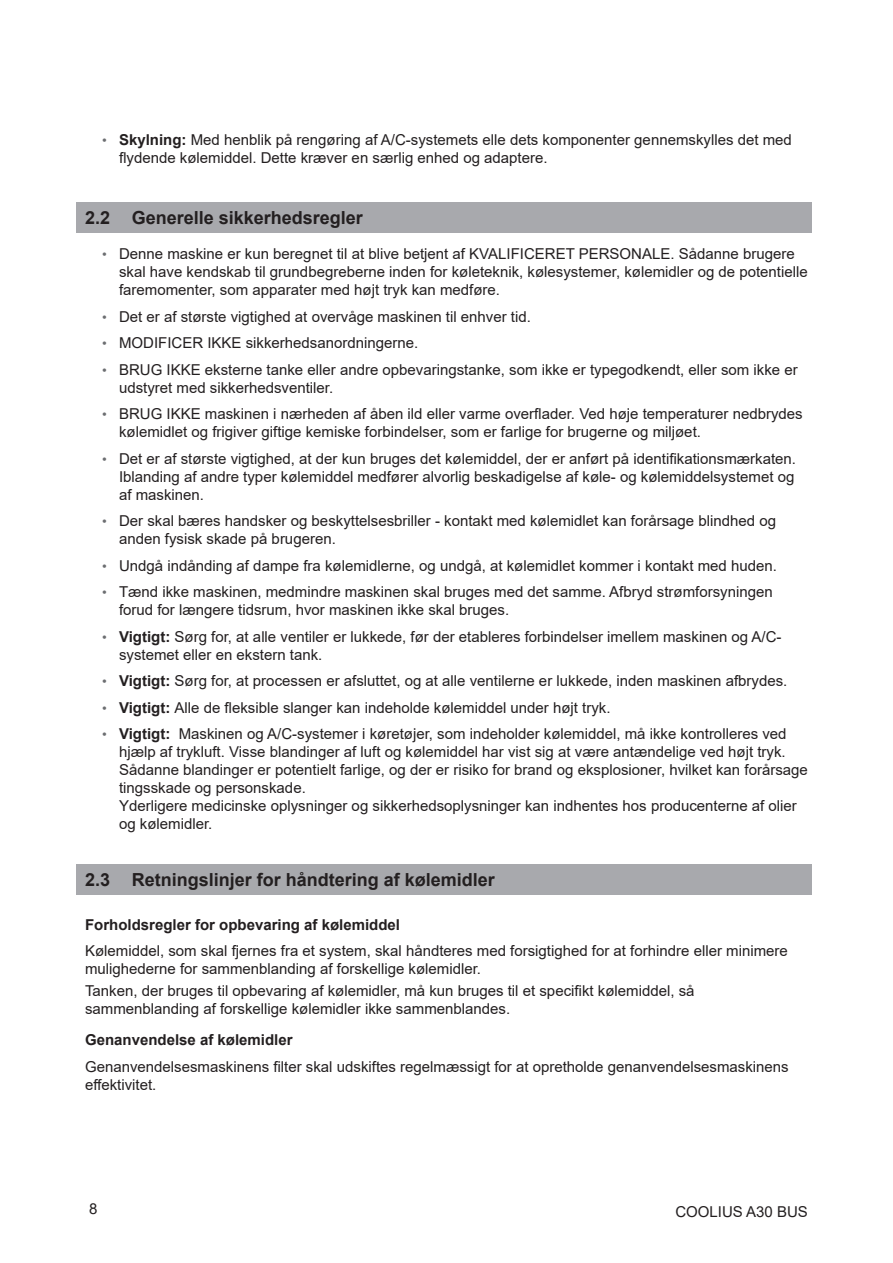
<style>
.page{position:relative;width:893px;height:1263px;background:#fff}
.page>*{position:absolute;margin:0;border:0;box-sizing:border-box;transform-origin:0 0}
.t1{font:700 18px "Arial";color:#231f20}
.t2{font:15px/18px "Arial";color:#231f20}
.t3{font:700 15px "Arial";color:#231f20}
.s1{font-size:13.5px;color:#6c6e71}
.s2{font-weight:700}
</style>
<div class="page">
<div style="left:77px;top:203px;width:735px;height:30px;background:#a8a9ad"></div>
<div style="left:77px;top:864px;width:735px;height:30px;background:#a8a9ad"></div>
<p class="t2" style="left:119px;top:131px;width:674px;text-indent:-17px"><span class="s1">•</span> <span class="s2">Skylning:</span> Med henblik på rengøring af A/C-systemets elle dets komponenter gennemskylles det med flydende kølemiddel. Dette kræver en særlig enhed og adaptere.</p>
<p class="t1" style="left:85px;top:205px;width:279px">2.2 Generelle sikkerhedsregler</p>
<p class="t2" style="left:119px;top:245px;width:690px;text-indent:-17px"><span class="s1">•</span> Denne maskine er kun beregnet til at blive betjent af KVALIFICERET PERSONALE. Sådanne brugere skal have kendskab til grundbegreberne inden for køleteknik, kølesystemer, kølemidler og de potentielle faremomenter, som apparater med højt tryk kan medføre.</p>
<p class="t2" style="left:102px;top:307px;width:430px"><span class="s1">•</span> Det er af største vigtighed at overvåge maskinen til enhver tid.</p>
<p class="t2" style="left:102px;top:334px;width:318px"><span class="s1">•</span> MODIFICER IKKE sikkerhedsanordningerne.</p>
<p class="t2" style="left:119px;top:360px;width:680px;text-indent:-17px"><span class="s1">•</span> BRUG IKKE eksterne tanke eller andre opbevaringstanke, som ikke er typegodkendt, eller som ikke er udstyret med sikkerhedsventiler.</p>
<p class="t2" style="left:119px;top:405px;width:685px;text-indent:-17px"><span class="s1">•</span> BRUG IKKE maskinen i nærheden af åben ild eller varme overflader. Ved høje temperaturer nedbrydes kølemidlet og frigiver giftige kemiske forbindelser, som er farlige for brugerne og miljøet.</p>
<p class="t2" style="left:119px;top:449px;width:678px;text-align:justify;text-indent:-17px"><span class="s1">•</span> Det er af største vigtighed, at der kun bruges det kølemiddel, der er anført på identifikationsmærkaten.<br>Iblanding af andre typer kølemiddel medfører alvorlig beskadigelse af køle- og kølemiddelsystemet og af maskinen.</p>
<p class="t2" style="left:119px;top:512px;width:658px;text-indent:-17px"><span class="s1">•</span> Der skal bæres handsker og beskyttelsesbriller - kontakt med kølemidlet kan forårsage blindhed og anden fysisk skade på brugeren.</p>
<p class="t2" style="left:102px;top:556px;width:676px"><span class="s1">•</span> Undgå indånding af dampe fra kølemidlerne, og undgå, at kølemidlet kommer i kontakt med huden.</p>
<p class="t2" style="left:119px;top:583px;width:655px;text-indent:-17px"><span class="s1">•</span> Tænd ikke maskinen, medmindre maskinen skal bruges med det samme. Afbryd strømforsyningen forud for længere tidsrum, hvor maskinen ikke skal bruges.</p>
<p class="t2" style="left:119px;top:627px;width:664px;text-indent:-17px"><span class="s1">•</span> <span class="s2">Vigtigt:</span> Sørg for, at alle ventiler er lukkede, før der etableres forbindelser imellem maskinen og A/C&shy;systemet eller en ekstern tank.</p>
<p class="t2" style="left:102px;top:672px;width:687px"><span class="s1">•</span> <span class="s2">Vigtigt:</span> Sørg for, at processen er afsluttet, og at alle ventilerne er lukkede, inden maskinen afbrydes.</p>
<p class="t2" style="left:102px;top:698px;width:510px"><span class="s1">•</span> <span class="s2">Vigtigt:</span> Alle de fleksible slanger kan indeholde kølemiddel under højt tryk.</p>
<p class="t2" style="left:119px;top:725px;width:690px;text-indent:-17px"><span class="s1">•</span> <span class="s2">Vigtigt:</span> Maskinen og A/C-systemer i køretøjer, som indeholder kølemiddel, må ikke kontrolleres ved hjælp af trykluft. Visse blandinger af luft og kølemiddel har vist sig at være antændelige ved højt tryk.<br>Sådanne blandinger er potentielt farlige, og der er risiko for brand og eksplosioner, hvilket kan forårsage tingsskade og personskade.<br>Yderligere medicinske oplysninger og sikkerhedsoplysninger kan indhentes hos producenterne af olier og kølemidler.</p>
<p class="t1" style="left:85px;top:867px;width:411px">2.3 Retningslinjer for håndtering af kølemidler</p>
<p class="t3" style="left:85px;top:914px;width:317px">Forholdsregler for opbevaring af kølemiddel</p>
<p class="t2" style="left:85px;top:942px;width:704px">Kølemiddel, som skal fjernes fra et system, skal håndteres med forsigtighed for at forhindre eller minimere mulighederne for sammenblanding af forskellige kølemidler.</p>
<p class="t2" style="left:85px;top:982px;width:611px">Tanken, der bruges til opbevaring af kølemidler, må kun bruges til et specifikt kølemiddel, så sammenblanding af forskellige kølemidler ikke sammenblandes.</p>
<p class="t3" style="left:85px;top:1029px;width:209px">Genanvendelse af kølemidler</p>
<p class="t2" style="left:85px;top:1057px;width:705px">Genanvendelsesmaskinens filter skal udskiftes regelmæssigt for at opretholde genanvendelsesmaskinens effektivitet.</p>
<p class="t2" style="left:89px;top:1200px;width:10px">8</p>
<p class="t2" style="left:675px;top:1202px;width:134px">COOLIUS A30 BUS</p>
</div>
